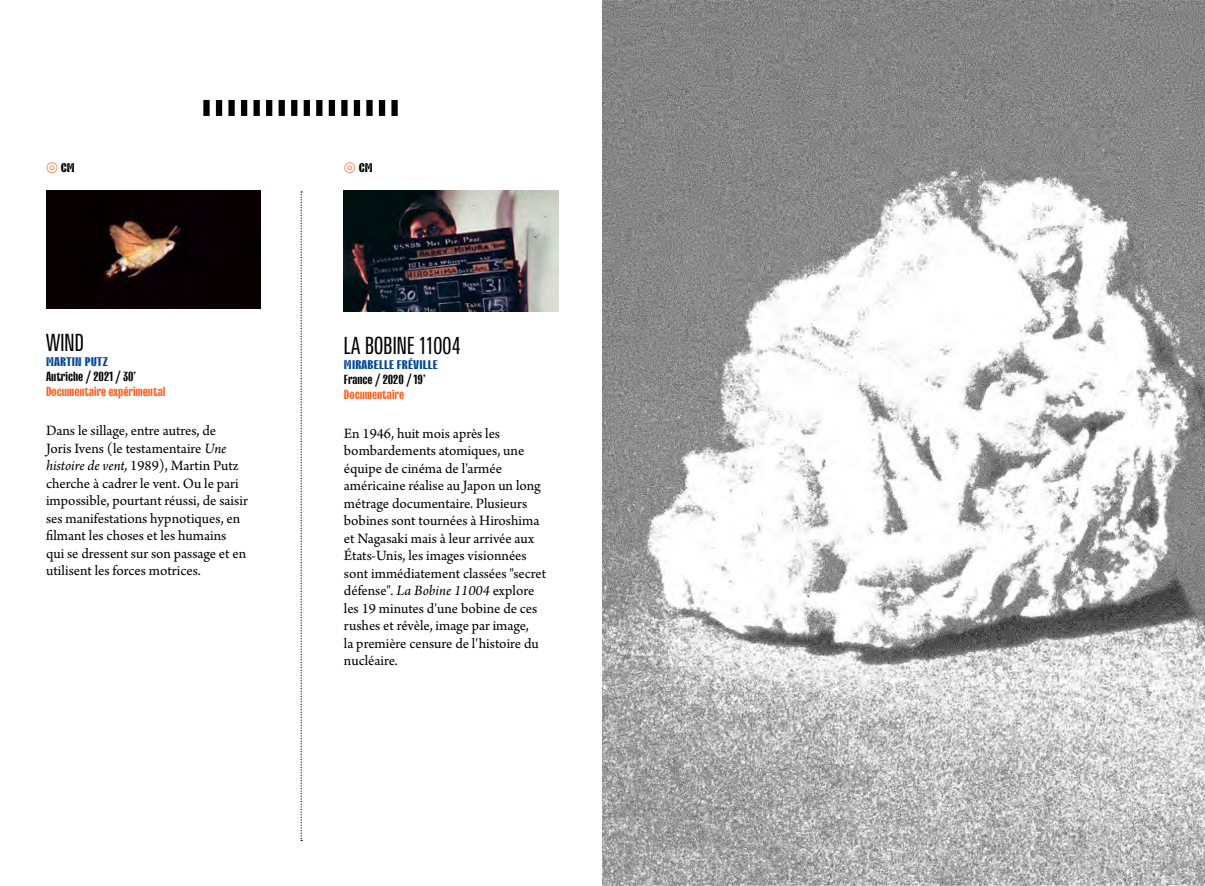
<style>
.page{position:relative;width:1205px;height:886px;background:#fff}
.page>*{position:absolute;margin:0;border:0;box-sizing:border-box;transform-origin:0 0}
.t1{font:23.75px "Linotype Univers Comp";letter-spacing:.01em;color:#000}
.t2{font:15px/17.5px "Arno Pro";color:#000}
.t3{font:13.12px "TT Trailers Trial Db";color:#ff5c19;scale:1.5 1}
.t4{font:13.12px "TT Trailers Trial Db";color:#000;scale:1.5 1}
.t5{font:700 12.5px "TT Trailers Trial";letter-spacing:.01em;color:#00469e;scale:1.5 1}
.t6{font:700 12.5px "TT Trailers Trial";color:#000;scale:1.5 1}
.s1{font-family:"Matorral";font-size:15px;color:#ff5c19}
.s2{font-style:italic}
</style>
<div class="page">
<img style="left:46px;top:191px;width:214px;height:118px">
<svg style="left:300px;top:191px;width:2px;height:650px"></svg>
<img style="left:344px;top:190px;width:214px;height:121px">
<img style="left:602px;top:0;width:603px;height:886px">
<svg style="left:203px;top:100px;width:195px;height:16px"></svg>
<p class="t6" style="left:46px;top:161px;width:20px"><span class="s1">◉</span> CM</p>
<h1 class="t1" style="left:46px;top:329px;width:39px">WIND</h1>
<p class="t5" style="left:46px;top:355px;width:43px">MARTIN PUTZ</p>
<p class="t4" style="left:46px;top:370px;width:62px">Autriche / 2021 / 30’</p>
<p class="t3" style="left:46px;top:385px;width:81px">Documentaire expérimental</p>
<p class="t2" style="left:46px;top:423px;width:203px">Dans le sillage, entre autres, de<br>Joris Ivens (le testamentaire <span class="s2">Une histoire de vent,</span> 1989), Martin Putz cherche à cadrer le vent. Ou le pari impossible, pourtant réussi, de saisir ses manifestations hypnotiques, en filmant les choses et les humains qui se dressent sur son passage et en utilisent les forces motrices.</p>
<p class="t6" style="left:344px;top:161px;width:16px"><span class="s1">◉</span>cM</p>
<h1 class="t1" style="left:344px;top:332px;width:118px">LA BOBINE 11004</h1>
<p class="t5" style="left:344px;top:358px;width:64px">MIRABELLE FRÉVILLE</p>
<p class="t4" style="left:344px;top:372px;width:56px">France / 2020 / 19’</p>
<p class="t3" style="left:344px;top:387px;width:42px">Documentaire</p>
<p class="t2" style="left:344px;top:425px;width:204px">En 1946, huit mois après les bombardements atomiques, une équipe de cinéma de l'armée américaine réalise au Japon un long métrage documentaire. Plusieurs bobines sont tournées à Hiroshima et Nagasaki mais à leur arrivée aux<br>États-Unis, les images visionnées sont immédiatement classées "secret défense". <span class="s2">La Bobine 11004</span> explore les 19 minutes d'une bobine de ces rushes et révèle, image par image,<br>la première censure de l'histoire du nucléaire.</p>
</div>
